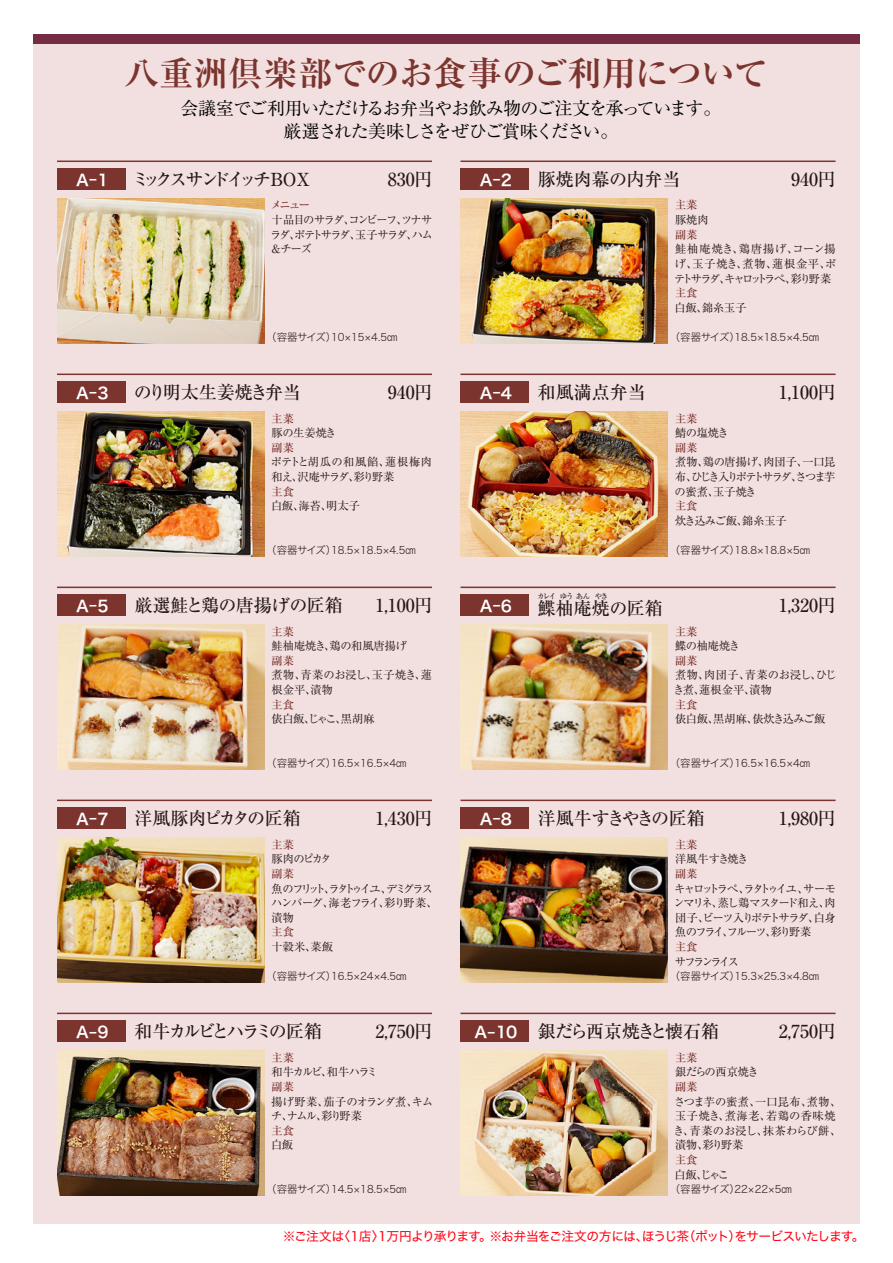
<style>
.page{position:relative;width:893px;height:1263px;background:#fff}
.page>*{position:absolute;margin:0;border:0;box-sizing:border-box;transform-origin:0 0}
.t1{font:700 34.05px "Ryumin Pro";color:#7b342e}
.t2{font:500 18px "Ryumin Pro";letter-spacing:-.02em;color:#231815}
.t3{font:18px/22.5px "Ryumin Pro";letter-spacing:-.055em;color:#000;text-align:center}
.t4{font:500 18px "Ryumin Pro";letter-spacing:-.07em;color:#231815}
.t5{font:500 18px "Ryumin Pro";letter-spacing:-.2em;color:#231815}
.t6{font:500 18px "Ryumin Pro";letter-spacing:-.175em;color:#231815}
.t7{font:500 18px "Ryumin Pro";color:#231815}
.t8{font:15.6px "Hira Kaku Std W6";color:#fff}
.t9{font:12.75px "Hira Kaku Std W4";letter-spacing:-.065em;color:#ff0012}
.t10{font:11.25px/14.7px "Ryumin Pro";letter-spacing:-.045em;color:#231815;text-align:justify}
.t11{font:11.25px/14.7px "Ryumin Pro";color:#231815}
.t12{font:500 11.25px "Ryumin Pro";color:#7b342e}
.t13{font:11.25px/14.7px "Ryumin Pro";letter-spacing:.01em;color:#231815}
.t14{font:11.25px/14.7px "Ryumin Pro";letter-spacing:-.16em;color:#231815}
.t15{font:11.25px/14.7px "Ryumin Pro";letter-spacing:-.015em;color:#231815}
.t16{font:11.25px/14.7px "Ryumin Pro";letter-spacing:-.09em;color:#231815}
.t17{font:11.25px "Ryumin Pro";letter-spacing:-.13em;color:#231815}
.t18{font:11.25px "Ryumin Pro";letter-spacing:-.025em;color:#231815}
.t19{font:11.25px "Ryumin Pro";letter-spacing:-.085em;color:#231815}
.t20{font:11.25px "Ryumin Pro";letter-spacing:-.23em;color:#231815}
.t21{font:10.5px "Hira Kaku Std W2";letter-spacing:-.02em;color:#231815}
.t22{font:500 7.5px "Ryumin Pro";letter-spacing:-.135em;color:#231815}
.s1{font-family:"Hira Kaku Std W6";font-weight:400;font-size:15.6px;color:#fff}
</style>
<div class="page">
<div style="left:33px;top:34px;width:827px;height:1190px;background:#f2dfdf"></div>
<div style="left:33px;top:34px;width:827px;height:10px;background:#752d43"></div>
<hr style="left:57px;top:161px;width:375px;height:1px;background:#7b342e">
<img style="left:57px;top:198px;width:207px;height:146px">
<div style="left:57px;top:169px;width:68px;height:21px;background:#7b342e"></div>
<hr style="left:460px;top:161px;width:375px;height:1px;background:#7b342e">
<img style="left:460px;top:198px;width:208px;height:146px">
<div style="left:460px;top:169px;width:69px;height:21px;background:#7b342e"></div>
<hr style="left:57px;top:374px;width:375px;height:1px;background:#7b342e">
<img style="left:57px;top:411px;width:207px;height:145px">
<div style="left:57px;top:382px;width:68px;height:21px;background:#7b342e"></div>
<hr style="left:460px;top:374px;width:375px;height:1px;background:#7b342e">
<img style="left:460px;top:411px;width:208px;height:145px">
<div style="left:460px;top:382px;width:69px;height:21px;background:#7b342e"></div>
<hr style="left:57px;top:587px;width:375px;height:1px;background:#7b342e">
<img style="left:57px;top:624px;width:207px;height:146px">
<div style="left:57px;top:595px;width:68px;height:21px;background:#7b342e"></div>
<hr style="left:460px;top:587px;width:375px;height:1px;background:#7b342e">
<img style="left:460px;top:624px;width:208px;height:146px">
<div style="left:460px;top:595px;width:69px;height:21px;background:#7b342e"></div>
<hr style="left:57px;top:800px;width:375px;height:1px;background:#7b342e">
<img style="left:57px;top:837px;width:207px;height:146px">
<div style="left:57px;top:808px;width:68px;height:21px;background:#7b342e"></div>
<hr style="left:460px;top:800px;width:375px;height:1px;background:#7b342e">
<img style="left:460px;top:837px;width:208px;height:146px">
<div style="left:460px;top:808px;width:69px;height:21px;background:#7b342e"></div>
<hr style="left:57px;top:1013px;width:375px;height:1px;background:#7b342e">
<img style="left:57px;top:1050px;width:207px;height:146px">
<div style="left:57px;top:1021px;width:68px;height:21px;background:#7b342e"></div>
<hr style="left:460px;top:1013px;width:375px;height:1px;background:#7b342e">
<img style="left:460px;top:1050px;width:208px;height:146px">
<div style="left:460px;top:1021px;width:69px;height:21px;background:#7b342e"></div>
<h1 class="t1" style="left:124px;top:46px;width:645px">八重洲倶楽部でのお食事のご利用について</h1>
<h2 class="t3" style="left:181px;top:96px;width:542px">会議室でご利用いただけるお弁当やお飲み物のご注文を承っています。厳選された美味しさをぜひご賞味ください。</h2>
<h3 class="t8" style="left:76px;top:168px;width:34px">A-1</h3>
<h2 class="t5" style="left:132px;top:165px;width:180px">ミックスサンドイッチBOX</h2>
<h2 class="t2" style="left:388px;top:165px;width:46px">830円</h2>
<p class="t12" style="left:270px;top:196px;width:41px">メニュー</p>
<p class="t10" style="left:270px;top:212px;width:165px">十品目のサラダ、コンビーフ、ツナサラダ、ポテトサラダ、玉子サラダ、ハム＆チーズ</p>
<p class="t21" style="left:266px;top:329px;width:133px">（容器サイズ）10×15×4.5㎝</p>
<h3 class="t8" style="left:480px;top:168px;width:34px">A-2</h3>
<h2 class="t2" style="left:538px;top:165px;width:144px">豚焼肉幕の内弁当</h2>
<h2 class="t2" style="left:791px;top:165px;width:46px">940円</h2>
<p class="t12" style="left:675px;top:196px;width:24px">主菜</p>
<p class="t10" style="left:675px;top:212px;width:35px">豚焼肉</p>
<p class="t12" style="left:675px;top:226px;width:24px">副菜</p>
<p class="t10" style="left:674px;top:241px;width:163px">鮭柚庵焼き、鶏唐揚げ、コーン揚げ、玉子焼き、煮物、蓮根金平、ポテトサラダ、キャロットラぺ、彩り野菜</p>
<p class="t12" style="left:675px;top:284px;width:24px">主食</p>
<p class="t10" style="left:675px;top:300px;width:73px">白飯、錦糸玉子</p>
<p class="t21" style="left:670px;top:329px;width:151px">（容器サイズ）18.5×18.5×4.5㎝</p>
<h3 class="t8" style="left:76px;top:381px;width:34px">A-3</h3>
<h2 class="t2" style="left:134px;top:378px;width:168px">のり明太生姜焼き弁当</h2>
<h2 class="t2" style="left:388px;top:378px;width:46px">940円</h2>
<h3 class="t8" style="left:480px;top:381px;width:34px">A-4</h3>
<h2 class="t2" style="left:538px;top:378px;width:109px">和風満点弁当</h2>
<h2 class="t2" style="left:779px;top:378px;width:59px">1,100円</h2>
<p class="t12" style="left:272px;top:409px;width:24px">主菜</p>
<p class="t10" style="left:272px;top:425px;width:66px">豚の生姜焼き</p>
<p class="t12" style="left:272px;top:439px;width:24px">副菜</p>
<p class="t15" style="left:271px;top:454px;width:163px">ポテトと胡瓜の和風餡、蓮根梅肉和え、沢庵サラダ、彩り野菜</p>
<p class="t12" style="left:272px;top:483px;width:24px">主食</p>
<p class="t10" style="left:271px;top:498px;width:90px">白飯、海苔、明太子</p>
<p class="t21" style="left:266px;top:542px;width:151px">（容器サイズ）18.5×18.5×4.5㎝</p>
<p class="t12" style="left:675px;top:409px;width:24px">主菜</p>
<p class="t10" style="left:675px;top:425px;width:55px">鯖の塩焼き</p>
<p class="t12" style="left:675px;top:439px;width:24px">副菜</p>
<p class="t10" style="left:675px;top:454px;width:162px">煮物、鶏の唐揚げ、肉団子、一口昆布、ひじき入りポテトサラダ、さつま芋の蜜煮、玉子焼き</p>
<p class="t12" style="left:675px;top:497px;width:24px">主食</p>
<p class="t18" style="left:675px;top:512px;width:113px">炊き込みご飯、錦糸玉子</p>
<p class="t21" style="left:670px;top:542px;width:142px">（容器サイズ）18.8×18.8×5㎝</p>
<p class="t22" style="left:537px;top:590px;width:73px">カレイゆうあんやき</p>
<h3 class="t8" style="left:76px;top:594px;width:34px">A-5</h3>
<h2 class="t2" style="left:134px;top:591px;width:210px">厳選鮭と鶏の唐揚げの匠箱</h2>
<h2 class="t2" style="left:375px;top:591px;width:59px">1,100円</h2>
<h3 class="t8" style="left:480px;top:594px;width:34px">A-6</h3>
<h2 class="t2" style="left:779px;top:591px;width:59px">1,320円</h2>
<h2 class="t7" style="left:538px;top:594px;width:126px">鰈柚庵焼の匠箱</h2>
<p class="t12" style="left:272px;top:622px;width:24px">主菜</p>
<p class="t11" style="left:272px;top:638px;width:137px">鮭柚庵焼き、鶏の和風唐揚げ</p>
<p class="t12" style="left:272px;top:652px;width:24px">副菜</p>
<p class="t11" style="left:272px;top:667px;width:162px">煮物、青菜のお浸し、玉子焼き、蓮根金平、漬物</p>
<p class="t12" style="left:272px;top:696px;width:24px">主食</p>
<p class="t10" style="left:272px;top:711px;width:105px">俵白飯、じゃこ、黒胡麻</p>
<p class="t21" style="left:266px;top:755px;width:142px">（容器サイズ）16.5×16.5×4㎝</p>
<p class="t12" style="left:675px;top:622px;width:24px">主菜</p>
<p class="t10" style="left:675px;top:638px;width:66px">鰈の柚庵焼き</p>
<p class="t12" style="left:675px;top:652px;width:24px">副菜</p>
<p class="t11" style="left:673px;top:667px;width:165px">煮物、肉団子、青菜のお浸し、ひじき煮、蓮根金平、漬物</p>
<p class="t12" style="left:675px;top:696px;width:24px">主食</p>
<p class="t10" style="left:675px;top:711px;width:152px">俵白飯、黒胡麻、俵炊き込みご飯</p>
<p class="t21" style="left:670px;top:755px;width:142px">（容器サイズ）16.5×16.5×4㎝</p>
<h3 class="t8" style="left:76px;top:807px;width:34px">A-7</h3>
<h2 class="t2" style="left:134px;top:804px;width:168px">洋風豚肉ピカタの匠箱</h2>
<h2 class="t2" style="left:375px;top:804px;width:59px">1,430円</h2>
<h3 class="t8" style="left:480px;top:807px;width:34px">A-8</h3>
<h2 class="t2" style="left:538px;top:804px;width:168px">洋風牛すきやきの匠箱</h2>
<h2 class="t2" style="left:779px;top:804px;width:59px">1,980円</h2>
<p class="t12" style="left:272px;top:835px;width:24px">主菜</p>
<p class="t10" style="left:272px;top:851px;width:62px">豚肉のピカタ</p>
<p class="t12" style="left:272px;top:865px;width:24px">副菜</p>
<p class="t14" style="left:271px;top:880px;width:168px">魚のフリット、ラタトゥイユ、デミグラスハンバーグ、海老フライ、彩り野菜、漬物</p>
<p class="t12" style="left:272px;top:923px;width:24px">主食</p>
<p class="t10" style="left:272px;top:939px;width:63px">十穀米、菜飯</p>
<p class="t21" style="left:266px;top:968px;width:142px">（容器サイズ）16.5×24×4.5㎝</p>
<p class="t12" style="left:675px;top:835px;width:24px">主菜</p>
<p class="t19" style="left:675px;top:850px;width:75px">洋風牛すき焼き</p>
<p class="t12" style="left:675px;top:865px;width:24px">副菜</p>
<p class="t10" style="left:674px;top:880px;width:164px">キャロットラぺ、ラタトゥイユ、サーモンマリネ、蒸し鶏マスタード和え、肉団子、ビーツ入りポテトサラダ、白身魚のフライ、フルーツ、彩り野菜</p>
<p class="t12" style="left:675px;top:938px;width:24px">主食</p>
<p class="t20" style="left:675px;top:953px;width:66px">サフランライス</p>
<p class="t21" style="left:670px;top:968px;width:151px">（容器サイズ）15.3×25.3×4.8㎝</p>
<h3 class="t8" style="left:76px;top:1020px;width:34px">A-9</h3>
<h2 class="t6" style="left:134px;top:1017px;width:189px">和牛カルビとハラミの匠箱</h2>
<h2 class="t2" style="left:375px;top:1017px;width:59px">2,750円</h2>
<h2 class="t4" style="left:474px;top:1017px;width:246px"><span class="s1">A-10</span> 銀だら西京焼きと懐石箱</h2>
<h2 class="t2" style="left:779px;top:1017px;width:59px">2,750円</h2>
<p class="t12" style="left:272px;top:1048px;width:24px">主菜</p>
<p class="t17" style="left:272px;top:1063px;width:108px">和牛カルビ、和牛ハラミ</p>
<p class="t12" style="left:272px;top:1078px;width:24px">副菜</p>
<p class="t16" style="left:271px;top:1093px;width:164px">揚げ野菜、茄子のオランダ煮、キムチ、ナムル、彩り野菜</p>
<p class="t12" style="left:272px;top:1122px;width:24px">主食</p>
<p class="t10" style="left:271px;top:1137px;width:24px">白飯</p>
<p class="t21" style="left:266px;top:1181px;width:142px">（容器サイズ）14.5×18.5×5㎝</p>
<p class="t12" style="left:675px;top:1048px;width:24px">主菜</p>
<p class="t10" style="left:675px;top:1064px;width:85px">銀だらの西京焼き</p>
<p class="t12" style="left:675px;top:1078px;width:24px">副菜</p>
<p class="t13" style="left:673px;top:1093px;width:170px">さつま芋の蜜煮、一口昆布、煮物、玉子焼き、煮海老、若鶏の香味焼き、青菜のお浸し、抹茶わらび餅、漬物、彩り野菜</p>
<p class="t12" style="left:675px;top:1151px;width:24px">主食</p>
<p class="t10" style="left:675px;top:1166px;width:56px">白飯、じゃこ</p>
<p class="t21" style="left:670px;top:1181px;width:124px">（容器サイズ）22×22×5㎝</p>
<p class="t9" style="left:283px;top:1226px;width:583px">※ご注文は〈1店〉1万円より承ります。※お弁当をご注文の方には、ほうじ茶（ポット）をサービスいたします。</p>
</div>
